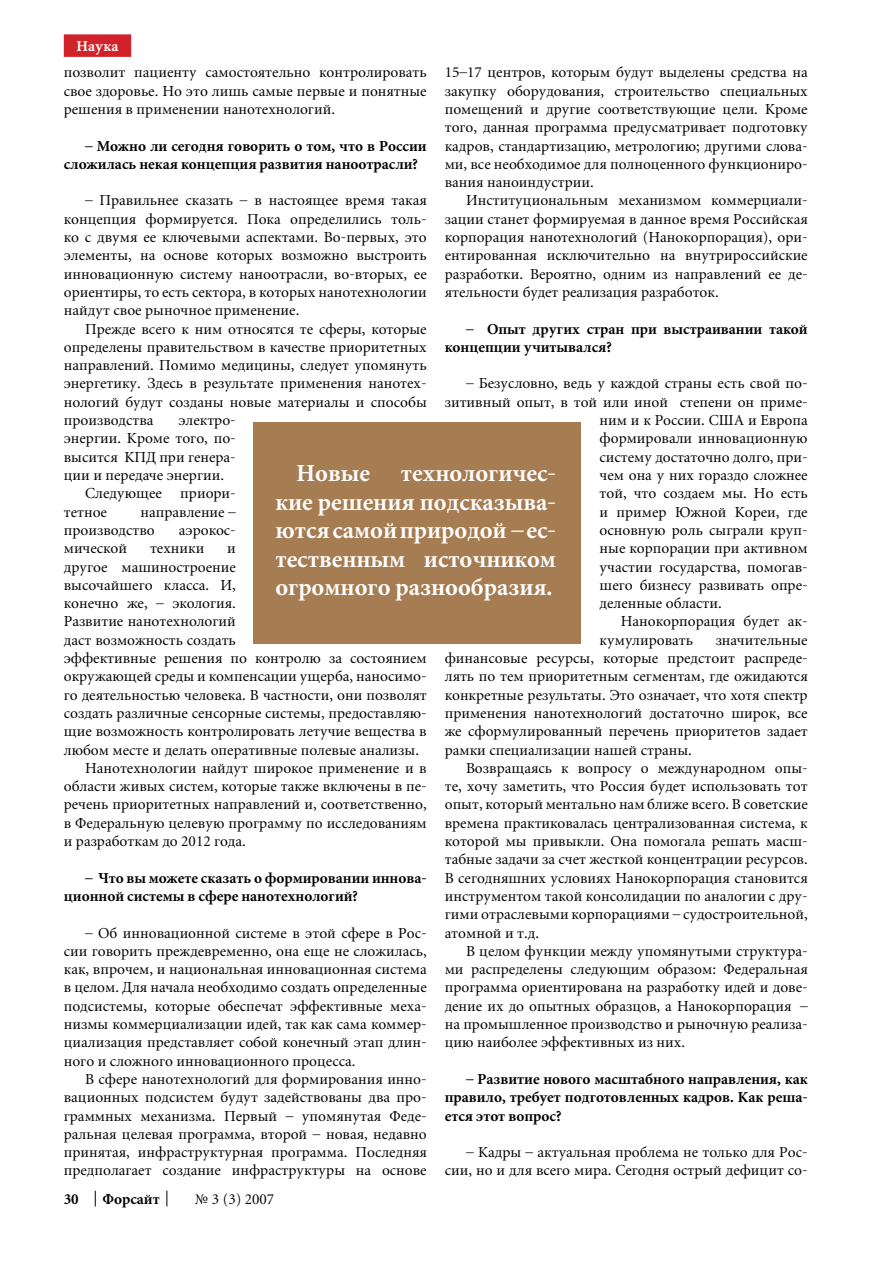
<style>
.page{position:relative;width:893px;height:1263px;background:#fff}
.page>*{position:absolute;margin:0;border:0;box-sizing:border-box;transform-origin:0 0}
.t1{font:700 24px/28.5px "Miniature";color:#fff;text-align:justify}
.t2{font:15px/18.3px "Miniature";color:#000;text-align:justify}
.t3{font:700 15px/18.3px "Miniature";color:#000}
.t4{font:700 15px "Miniature";color:#fff}
</style>
<div class="page">
<svg style="left:95px;top:1191px;width:1px;height:15px"></svg>
<svg style="left:166px;top:1191px;width:1px;height:15px"></svg>
<div style="left:64px;top:34px;width:67px;height:23px;background:#d2232a"></div>
<div style="left:253px;top:422px;width:327px;height:222px;background:#a67c52"></div>
<p class="t4" style="left:77px;top:38px;width:43px">Наука</p>
<p class="t2" style="left:64px;top:64px;width:364px">позволит пациенту самостоятельно контролировать свое здоровье. Но это лишь самые первые и понятные решения в применении нанотехнологий.</p>
<p class="t3" style="left:64px;top:137px;width:364px;text-indent:21px">– Можно ли сегодня говорить о том, что в России сложилась некая концепция развития наноотрасли?</p>
<p class="t2" style="left:64px;top:192px;width:364px;text-indent:21px">– Правильнее сказать – в настоящее время такая концепция формируется. Пока определились толь&shy;ко с двумя ее ключевыми аспектами. Во-первых, это элементы, на основе которых возможно выстроить инновационную систему наноотрасли, во-вторых, ее ориентиры, то есть сектора, в которых нанотехнологии найдут свое рыночное применение.</p>
<p class="t2" style="left:64px;top:320px;width:364px;text-indent:21px">Прежде всего к ним относятся те сферы, которые определены правительством в качестве приоритетных направлений. Помимо медицины, следует упомянуть энергетику. Здесь в результате применения нанотех&shy;нологий будут созданы новые материалы и способы производства</p>
<p class="t2" style="left:445px;top:64px;width:364px">15–17 центров, которым будут выделены средства на закупку оборудования, строительство специальных помещений и другие соответствующие цели. Кроме того, данная программа предусматривает подготовку кадров, стандартизацию, метрологию; другими слова&shy;ми, все необходимое для полноценного функциониро&shy;вания наноиндустрии.</p>
<p class="t2" style="left:445px;top:192px;width:364px;text-indent:21px">Институциональным механизмом коммерциали&shy;зации станет формируемая в данное время Российская корпорация нанотехнологий (Нанокорпорация), ори&shy;ентированная исключительно на внутрироссийские разработки. Вероятно, одним из направлений ее де&shy;ятельности будет реализация разработок.</p>
<p class="t3" style="left:445px;top:320px;width:364px;text-indent:21px">– Опыт других стран при выстраивании такой концепции учитывался?</p>
<p class="t2" style="left:466px;top:375px;width:343px">– Безусловно, ведь у каждой страны есть свой по-</p>
<p class="t2" style="left:445px;top:393px;width:364px">зитивный опыт, в той или иной степени он приме-</p>
<p class="t2" style="left:600px;top:412px;width:210px">ним и к России. США и Европа</p>
<p class="t2" style="left:600px;top:430px;width:210px">формировали инновационную</p>
<p class="t2" style="left:600px;top:448px;width:210px">систему достаточно долго, при-</p>
<p class="t2" style="left:600px;top:467px;width:210px">чем она у них гораздо сложнее</p>
<p class="t2" style="left:600px;top:485px;width:210px">той, что создаем мы. Но есть</p>
<p class="t2" style="left:600px;top:503px;width:210px">и пример Южной Кореи, где</p>
<p class="t2" style="left:600px;top:521px;width:210px">основную роль сыграли круп-</p>
<p class="t2" style="left:600px;top:540px;width:210px">ные корпорации при активном</p>
<p class="t2" style="left:600px;top:558px;width:210px">участии государства, помогав-</p>
<p class="t2" style="left:600px;top:576px;width:210px">шего бизнесу развивать опре-</p>
<p class="t2" style="left:600px;top:595px;width:124px">деленные области.</p>
<p class="t2" style="left:621px;top:613px;width:188px">Нанокорпорация будет ак-</p>
<p class="t2" style="left:600px;top:631px;width:95px">кумулировать</p>
<p class="t2" style="left:178px;top:412px;width:59px">электро-</p>
<p class="t2" style="left:64px;top:430px;width:174px">энергии. Кроме того, по-</p>
<p class="t2" style="left:64px;top:448px;width:174px">высится КПД при генера-</p>
<p class="t2" style="left:64px;top:467px;width:162px">ции и передаче энергии.</p>
<p class="t2" style="left:85px;top:485px;width:150px">Следующее приори-</p>
<p class="t2" style="left:64px;top:503px;width:45px">тетное</p>
<h1 class="t1" style="left:297px;top:460px;width:75px">Новые</h1>
<h1 class="t1" style="left:275px;top:460px;width:282px;text-indent:126px">технологичес&shy;кие решения подсказыва&shy;ются самой природой – ес&shy;тественным источником огромного разнообразия.</h1>
<p class="t2" style="left:64px;top:503px;width:174px;text-indent:77px">направление – производство</p>
<p class="t2" style="left:179px;top:521px;width:58px">аэрокос-</p>
<p class="t2" style="left:64px;top:540px;width:65px">мической</p>
<p class="t2" style="left:150px;top:540px;width:56px">техники</p>
<p class="t2" style="left:227px;top:540px;width:10px">и</p>
<p class="t2" style="left:64px;top:558px;width:174px">другое машиностроение</p>
<p class="t2" style="left:64px;top:576px;width:174px">высочайшего класса. И,</p>
<p class="t2" style="left:64px;top:595px;width:174px">конечно же, – экология.</p>
<p class="t2" style="left:64px;top:613px;width:174px">Развитие нанотехнологий</p>
<p class="t2" style="left:64px;top:631px;width:174px">даст возможность создать</p>
<p class="t2" style="left:64px;top:650px;width:364px">эффективные решения по контролю за состоянием</p>
<p class="t2" style="left:64px;top:668px;width:364px">окру-жающей среды и компенсации ущерба, наносимо-</p>
<p class="t2" style="left:64px;top:686px;width:364px">го деятельностью человека. В частности, они позволят</p>
<p class="t2" style="left:64px;top:704px;width:364px">создать различные сенсорные системы, предоставляю-</p>
<p class="t2" style="left:64px;top:723px;width:364px">щие возможность контролировать летучие вещества в</p>
<p class="t2" style="left:64px;top:741px;width:357px">любом месте и делать оперативные полевые анализы.</p>
<p class="t2" style="left:85px;top:759px;width:343px">Нанотехнологии найдут широкое применение и в</p>
<p class="t2" style="left:64px;top:778px;width:364px">области живых систем, которые также включены в пе-</p>
<p class="t2" style="left:64px;top:796px;width:364px">речень приоритетных направлений и, соответственно,</p>
<p class="t2" style="left:64px;top:814px;width:364px">в Федеральную целевую программу по исследованиям</p>
<p class="t2" style="left:64px;top:833px;width:184px">и разработкам до 2012 года.</p>
<p class="t3" style="left:64px;top:869px;width:364px;text-indent:21px">– Что вы можете сказать о формировании иннова&shy;ционной системы в сфере нанотехнологий?</p>
<p class="t2" style="left:64px;top:924px;width:364px;text-indent:21px">– Об инновационной системе в этой сфере в Рос&shy;сии говорить преждевременно, она еще не сложилась, как, впрочем, и национальная инновационная система в целом. Для начала необходимо создать определенные подсистемы, которые обеспечат эффективные меха&shy;низмы коммерциализации идей, так как сама коммер&shy;циализация представляет собой конечный этап длин&shy;ного и сложного инновационного процесса.</p>
<p class="t2" style="left:64px;top:1070px;width:364px;text-indent:21px">В сфере нанотехнологий для формирования инно&shy;вационных подсистем будут задействованы два про&shy;граммных механизма. Первый – упомянутая Феде&shy;ральная целевая программа, второй – новая, недавно принятая, инфраструктурная программа. Последняя предполагает создание инфраструктуры на основе</p>
<p class="t2" style="left:445px;top:631px;width:364px;text-indent:271px">значительные финансовые ресурсы, которые предстоит распреде&shy;лять по тем приоритетным сегментам, где ожидаются конкретные результаты. Это означает, что хотя спектр применения нанотехнологий достаточно широк, все же сформулированный перечень приоритетов задает рамки специализации нашей страны.</p>
<p class="t2" style="left:445px;top:759px;width:364px;text-indent:21px">Возвращаясь к вопросу о международном опы&shy;те, хочу заметить, что Россия будет использовать тот опыт, который ментально нам ближе всего. В советские времена практиковалась централизованная система, к которой мы привыкли. Она помогала решать масш&shy;табные задачи за счет жесткой концентрации ресурсов.<br>В сегодняшних условиях Нанокорпорация становится инструментом такой консолидации по аналогии с дру&shy;гими отраслевыми корпорациями – судостроительной, атомной и т.д.</p>
<p class="t2" style="left:445px;top:942px;width:364px;text-indent:21px">В целом функции между упомянутыми структура&shy;ми распределены следующим образом: Федеральная программа ориентирована на разработку идей и дове&shy;дение их до опытных образцов, а Нанокорпорация – на промышленное производство и рыночную реализа&shy;цию наиболее эффективных из них.</p>
<p class="t3" style="left:445px;top:1070px;width:364px;text-align:justify;text-indent:21px">– Развитие нового масштабного направления, как правило, требует подготовленных кадров. Как реша&shy;ется этот вопрос?</p>
<p class="t2" style="left:445px;top:1144px;width:364px;text-align:right">– Кадры – актуальная проблема не только для Рос&shy;сии, но и для всего мира. Сегодня острый дефицит со-</p>
<p class="t3" style="left:64px;top:1191px;width:16px">30</p>
<p class="t3" style="left:102px;top:1191px;width:59px">Форсайт</p>
<p class="t2" style="left:195px;top:1191px;width:81px">№ 3 (3) 2007</p>
</div>
